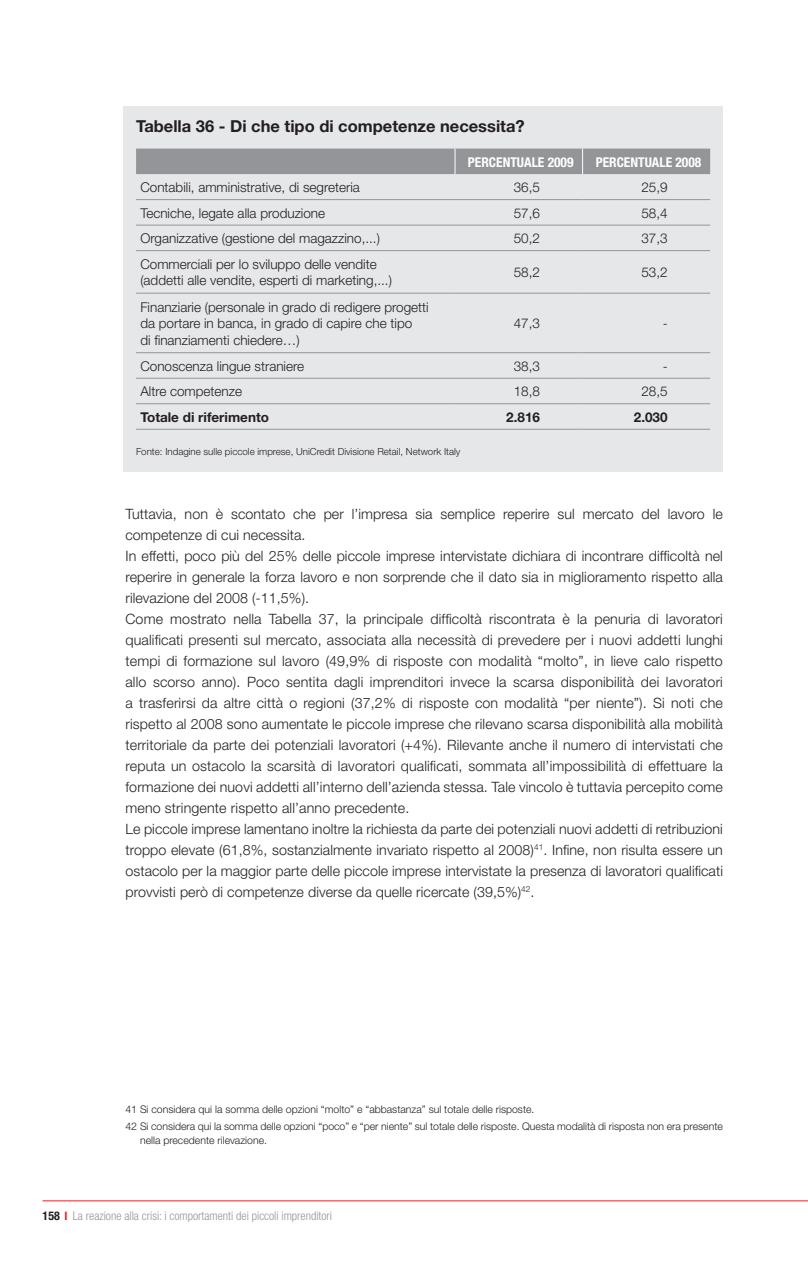
<style>
.page{position:relative;width:808px;height:1263px;background:#fff}
.page>*{position:absolute;margin:0;border:0;box-sizing:border-box;transform-origin:0 0}
.t1{font:700 16.5px "Helvetica Neue";color:#231f20}
.t2{font:300 14.25px/21px "Helvetica Neue";letter-spacing:.01em;color:#231f20}
.t3{font:300 13.5px/16.5px "Helvetica Neue";color:#231f20}
.t4{font:700 condensed 13.5px "Helvetica Neue";color:#fff}
.t5{font:700 13.5px "Helvetica Neue";color:#231f20}
.t6{font:300 condensed 12px "Helvetica Neue";color:#939598}
.t7{font:300 10.5px/17.7px "Helvetica Neue";color:#231f20}
.t8{font:300 9.75px "Helvetica Neue";color:#231f20}
.s1{font-weight:700;color:#231f20}
.s2{font-weight:700;font-size:11.7px;color:#ee1d23}
</style>
<div class="page">
<hr style="left:43px;top:1200px;width:765px;height:1px;background:#ee1d23">
<div style="left:123px;top:106px;width:600px;height:366px;background:#e6e7e9"></div>
<hr style="left:136px;top:199px;width:319px;height:1px;background:#939598">
<hr style="left:455px;top:199px;width:128px;height:1px;background:#939598">
<hr style="left:583px;top:199px;width:127px;height:1px;background:#939598">
<hr style="left:136px;top:225px;width:319px;height:1px;background:#939598">
<hr style="left:455px;top:225px;width:128px;height:1px;background:#939598">
<hr style="left:583px;top:225px;width:127px;height:1px;background:#939598">
<hr style="left:136px;top:250px;width:319px;height:1px;background:#939598">
<hr style="left:455px;top:250px;width:128px;height:1px;background:#939598">
<hr style="left:583px;top:250px;width:127px;height:1px;background:#939598">
<hr style="left:136px;top:293px;width:319px;height:1px;background:#939598">
<hr style="left:455px;top:293px;width:128px;height:1px;background:#939598">
<hr style="left:583px;top:293px;width:127px;height:1px;background:#939598">
<hr style="left:136px;top:352px;width:319px;height:1px;background:#939598">
<hr style="left:455px;top:352px;width:128px;height:1px;background:#939598">
<hr style="left:583px;top:352px;width:127px;height:1px;background:#939598">
<hr style="left:136px;top:378px;width:319px;height:1px;background:#939598">
<hr style="left:455px;top:378px;width:128px;height:1px;background:#939598">
<hr style="left:583px;top:378px;width:127px;height:1px;background:#939598">
<hr style="left:136px;top:403px;width:319px;height:1px;background:#939598">
<hr style="left:455px;top:403px;width:128px;height:1px;background:#939598">
<hr style="left:583px;top:403px;width:127px;height:1px;background:#939598">
<hr style="left:136px;top:429px;width:319px;height:1px;background:#939598">
<hr style="left:455px;top:429px;width:128px;height:1px;background:#939598">
<hr style="left:583px;top:429px;width:127px;height:1px;background:#939598">
<div style="left:136px;top:149px;width:574px;height:25px;background:#939598"></div>
<p class="t1" style="left:136px;top:116px;width:390px">Tabella 36 - Di che tipo di competenze necessita?</p>
<p class="t4" style="left:468px;top:154px;width:107px">PERCENTUALE 2009</p>
<p class="t4" style="left:596px;top:154px;width:107px">PERCENTUALE 2008</p>
<p class="t3" style="left:140px;top:179px;width:221px">Contabili, amministrative, di segreteria</p>
<p class="t3" style="left:514px;top:179px;width:28px">36,5</p>
<p class="t3" style="left:641px;top:179px;width:28px">25,9</p>
<p class="t3" style="left:140px;top:204px;width:186px">Tecniche, legate alla produzione</p>
<p class="t3" style="left:514px;top:204px;width:28px">57,6</p>
<p class="t3" style="left:641px;top:204px;width:28px">58,4</p>
<p class="t3" style="left:140px;top:230px;width:241px">Organizzative (gestione del magazzino,...)</p>
<p class="t3" style="left:514px;top:230px;width:28px">50,2</p>
<p class="t3" style="left:641px;top:230px;width:28px">37,3</p>
<p class="t3" style="left:140px;top:256px;width:253px">Commerciali per lo sviluppo delle vendite (addetti alle vendite, esperti di marketing,...)</p>
<p class="t3" style="left:514px;top:264px;width:28px">58,2</p>
<p class="t3" style="left:641px;top:264px;width:28px">53,2</p>
<p class="t3" style="left:140px;top:298px;width:290px">Finanziarie (personale in grado di redigere progetti da portare in banca, in grado di capire che tipo<br>di finanziamenti chiedere…)</p>
<p class="t3" style="left:514px;top:315px;width:28px">47,3</p>
<p class="t3" style="left:663px;top:315px;width:6px">-</p>
<p class="t3" style="left:140px;top:357px;width:165px">Conoscenza lingue straniere</p>
<p class="t3" style="left:514px;top:357px;width:28px">38,3</p>
<p class="t3" style="left:663px;top:357px;width:6px">-</p>
<p class="t3" style="left:140px;top:383px;width:103px">Altre competenze</p>
<p class="t3" style="left:514px;top:383px;width:28px">18,8</p>
<p class="t3" style="left:641px;top:383px;width:28px">28,5</p>
<p class="t5" style="left:140px;top:409px;width:130px">Totale di riferimento</p>
<p class="t5" style="left:506px;top:409px;width:35px">2.816</p>
<p class="t5" style="left:634px;top:409px;width:35px">2.030</p>
<p class="t8" style="left:136px;top:445px;width:326px">Fonte: Indagine sulle piccole imprese, UniCredit Divisione Retail, Network Italy</p>
<p class="t2" style="left:125px;top:503px;width:599px">Tuttavia, non è scontato che per l’impresa sia semplice reperire sul mercato del lavoro le competenze di cui necessita.<br>In effetti, poco più del 25% delle piccole imprese intervistate dichiara di incontrare difficoltà nel reperire in generale la forza lavoro e non sorprende che il dato sia in miglioramento rispetto alla rilevazione del 2008 (-11,5%).<br>Come mostrato nella Tabella 37, la principale difficoltà riscontrata è la penuria di lavoratori qualificati presenti sul mercato, associata alla necessità di prevedere per i nuovi addetti lunghi tempi di formazione sul lavoro (49,9% di risposte con modalità “molto”, in lieve calo rispetto allo scorso anno). Poco sentita dagli imprenditori invece la scarsa disponibilità dei lavoratori a trasferirsi da altre città o regioni (37,2% di risposte con modalità “per niente”). Si noti che rispetto al 2008 sono aumentate le piccole imprese che rilevano scarsa disponibilità alla mobilità territoriale da parte dei potenziali lavoratori (+4%). Rilevante anche il numero di intervistati che reputa un ostacolo la scarsità di lavoratori qualificati, sommata all’impossibilità di effettuare la formazione dei nuovi addetti all’interno dell’azienda stessa. Tale vincolo è tuttavia percepito come meno stringente rispetto all’anno precedente.<br>Le piccole imprese lamentano inoltre la richiesta da parte dei potenziali nuovi addetti di retribuzioni troppo elevate (61,8%, sostanzialmente invariato rispetto al 2008)<sup>41</sup>. Infine, non risulta essere un ostacolo per la maggior parte delle piccole imprese intervistate la presenza di lavoratori qualificati provvisti però di competenze diverse da quelle ricercate (39,5%)<sup>42</sup>.</p>
<p class="t7" style="left:125px;top:1100px;width:599px">41 Si considera qui la somma delle opzioni “molto” e “abbastanza” sul totale delle risposte.<br>42 Si considera qui la somma delle opzioni “poco” e “per niente” sul totale delle risposte. Questa modalità di risposta non era presente</p>
<p class="t7" style="left:140px;top:1131px;width:129px">nella precedente rilevazione.</p>
<p class="t6" style="left:43px;top:1209px;width:291px"><span class="s1">158</span> <span class="s2">I</span> La reazione alla crisi: i comportamenti dei piccoli imprenditori</p>
</div>
